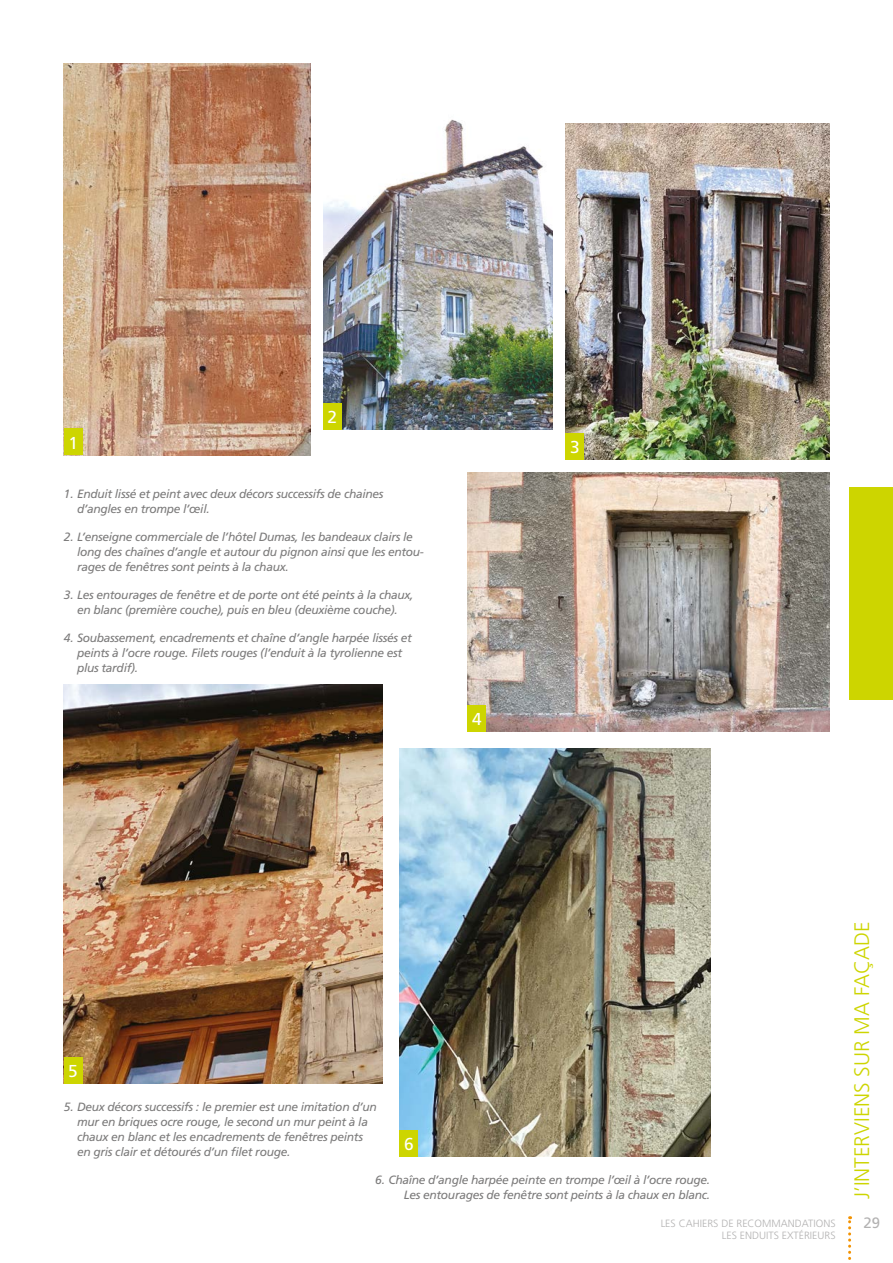
<style>
.page{position:relative;width:893px;height:1263px;background:#fff}
.page>*{position:absolute;margin:0;border:0;box-sizing:border-box;transform-origin:0 0}
.t1{font:300 21px "Frutiger";color:#cdd500}
.texte_courant{font:17.25px "Frutiger";color:#fff}
.t2{font:15px "Frutiger";color:#b3b2b2}
.légende{font:italic 12px/15px "Frutiger";letter-spacing:-.025em;color:#7c7b7b}
.t3{font:300 10.5px "Frutiger";color:#b3b2b2}
</style>
<div class="page">
<svg style="left:848px;top:1216px;width:3px;height:44px"></svg>
<div style="left:849px;top:488px;width:44px;height:212px;background:#cdd500"></div>
<img style="left:566px;top:123px;width:263px;height:336px">
<img style="left:323px;top:119px;width:230px;height:310px">
<img style="left:64px;top:64px;width:246px;height:391px">
<div style="left:565px;top:433px;width:19px;height:26px;background:#cdd500"></div>
<div style="left:323px;top:403px;width:19px;height:26px;background:#cdd500"></div>
<div style="left:64px;top:429px;width:19px;height:26px;background:#cdd500"></div>
<img style="left:400px;top:748px;width:310px;height:409px">
<img style="left:64px;top:685px;width:319px;height:398px">
<img style="left:468px;top:472px;width:361px;height:259px">
<div style="left:64px;top:1057px;width:18px;height:26px;background:#cdd500"></div>
<div style="left:400px;top:1130px;width:18px;height:27px;background:#cdd500"></div>
<div style="left:468px;top:705px;width:18px;height:26px;background:#cdd500"></div>
<p class="texte_courant" style="left:68px;top:432px;width:11px">1</p>
<p class="texte_courant" style="left:328px;top:407px;width:11px">2</p>
<p class="légende" style="left:77px;top:487px;width:308px;text-indent:-13px">1. Enduit lissé et peint avec deux décors successifs de chaines d’angles en trompe l’œil.</p>
<p class="légende" style="left:77px;top:529px;width:348px;text-indent:-13px">2. L’enseigne commerciale de l’hôtel Dumas, les bandeaux clairs le long des chaînes d’angle et autour du pignon ainsi que les entou&shy;rages de fenêtres sont peints à la chaux.</p>
<p class="légende" style="left:64px;top:587px;width:351px;text-align:center">3. Les entourages de fenêtre et de porte ont été peints à la chaux, en blanc (première couche), puis en bleu (deuxième couche).</p>
<p class="légende" style="left:77px;top:630px;width:336px;text-indent:-13px">4. Soubassement, encadrements et chaîne d’angle harpée lissés et peints à l’ocre rouge. Filets rouges (l’enduit à la tyrolienne est plus tardif).</p>
<p class="texte_courant" style="left:472px;top:709px;width:11px">4</p>
<p class="texte_courant" style="left:570px;top:437px;width:11px">3</p>
<p class="texte_courant" style="left:68px;top:1061px;width:11px">5</p>
<p class="légende" style="left:77px;top:1099px;width:301px;text-indent:-13px">5. Deux décors successifs : le premier est une imitation d’un mur en briques ocre rouge, le second un mur peint à la chaux en blanc et les encadrements de fenêtres peints en gris clair et détourés d’un filet rouge.</p>
<p class="légende" style="left:375px;top:1172px;width:337px;text-align:right">6. Chaîne d’angle harpée peinte en trompe l’œil à l’ocre rouge.<br>Les entourages de fenêtre sont peints à la chaux en blanc.</p>
<p class="texte_courant" style="left:404px;top:1134px;width:11px">6</p>
<p class="t1" style="left:850px;top:1199px;width:279px;rotate:-90deg">J’INTERVIENS SUR MA FAÇADE</p>
<p class="t3" style="left:661px;top:1217px;width:176px">LES CAHIERS DE RECOMMANDATIONS</p>
<p class="t2" style="left:864px;top:1214px;width:18px">29</p>
<p class="t3" style="left:722px;top:1229px;width:115px">LES ENDUITS EXTÉRIEURS</p>
</div>
